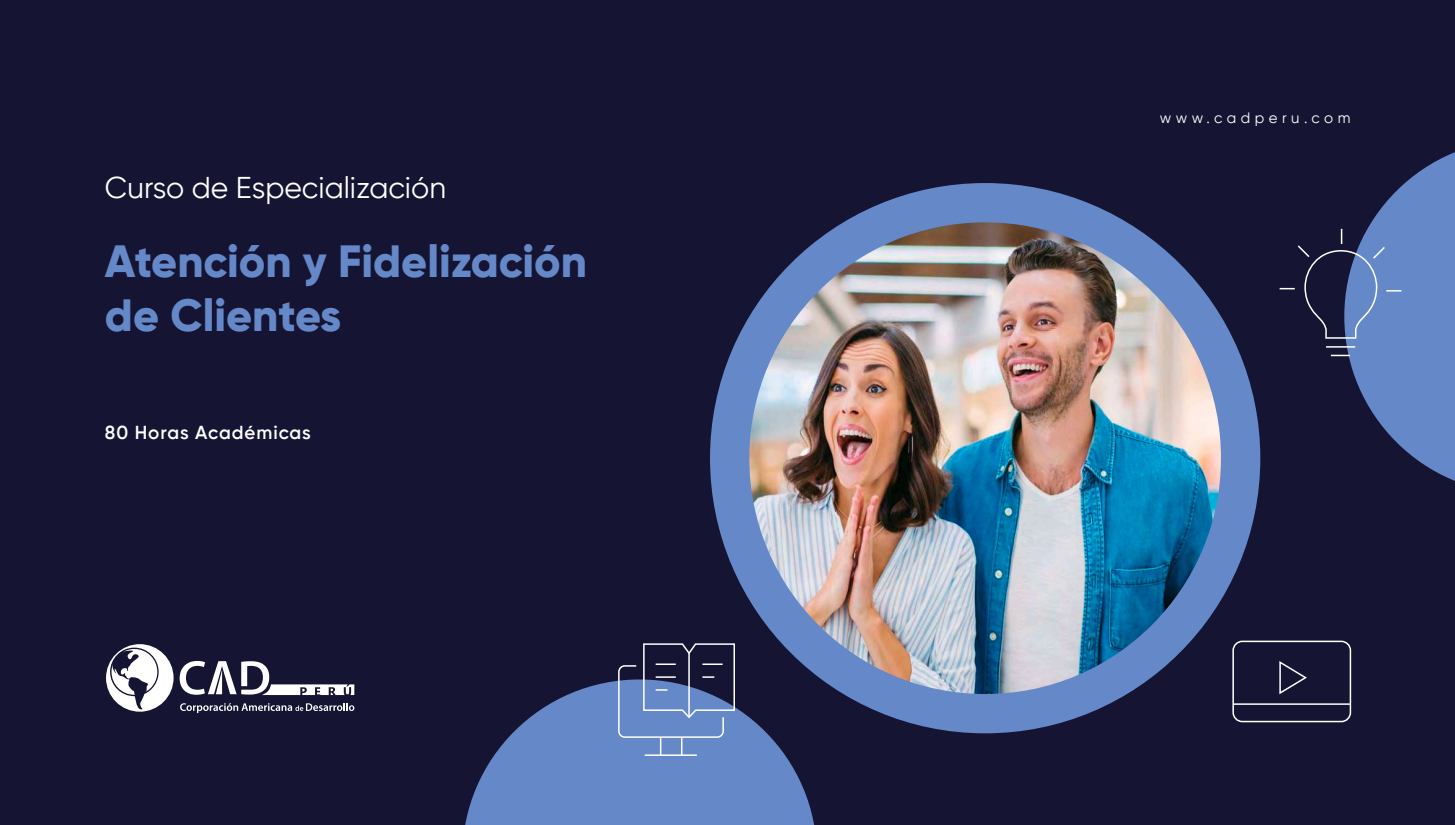
<style>
.page{position:relative;width:1455px;height:825px;background:#161433}
.page>*{position:absolute;margin:0;border:0;box-sizing:border-box;transform-origin:0 0}
.t1{font:800 45px/54px "Gilroy";color:#6588c8}
.t2{font:30px "Gilroy";color:#fff}
.t3{font:600 18.75px "Gilroy";letter-spacing:.05em;color:#fff}
.t4{font:15px "Gilroy";letter-spacing:.3em;color:#fff}
</style>
<div class="page">
<svg style="left:180px;top:703px;width:174px;height:10px"></svg>
<svg style="left:180px;top:661px;width:174px;height:34px"></svg>
<svg style="left:106px;top:644px;width:68px;height:68px"></svg>
<div style="left:710px;top:183px;width:550px;height:550px;background:#6588c8;border-radius:50%"></div>
<svg style="left:465px;top:681px;width:350px;height:144px;fill:#6588c8"></svg>
<img style="left:749px;top:222px;width:472px;height:472px;border-radius:236px">
<svg style="left:1280px;top:152px;width:175px;height:329px"></svg>
<div style="left:1232px;top:641px;width:119px;height:81px;border:2px solid #fff;border-radius:9px"></div>
<svg style="left:1279px;top:661px;width:28px;height:34px"></svg>
<hr style="left:1233px;top:703px;width:117px;height:2px;background:#fff">
<hr style="left:645px;top:754px;width:52px;height:2px;background:#fff">
<svg style="left:617px;top:643px;width:119px;height:112px"></svg>
<hr style="left:688px;top:653px;width:2px;height:64px;background:#fff">
<p class="t2" style="left:105px;top:169px;width:343px">Curso de Especialización</p>
<p class="t1" style="left:105px;top:234px;width:483px">Atención y Fidelización de Clientes</p>
<p class="t3" style="left:105px;top:421px;width:207px">80 Horas Académicas</p>
<p class="t4" style="left:1160px;top:109px;width:192px">www.cadperu.com</p>
</div>
